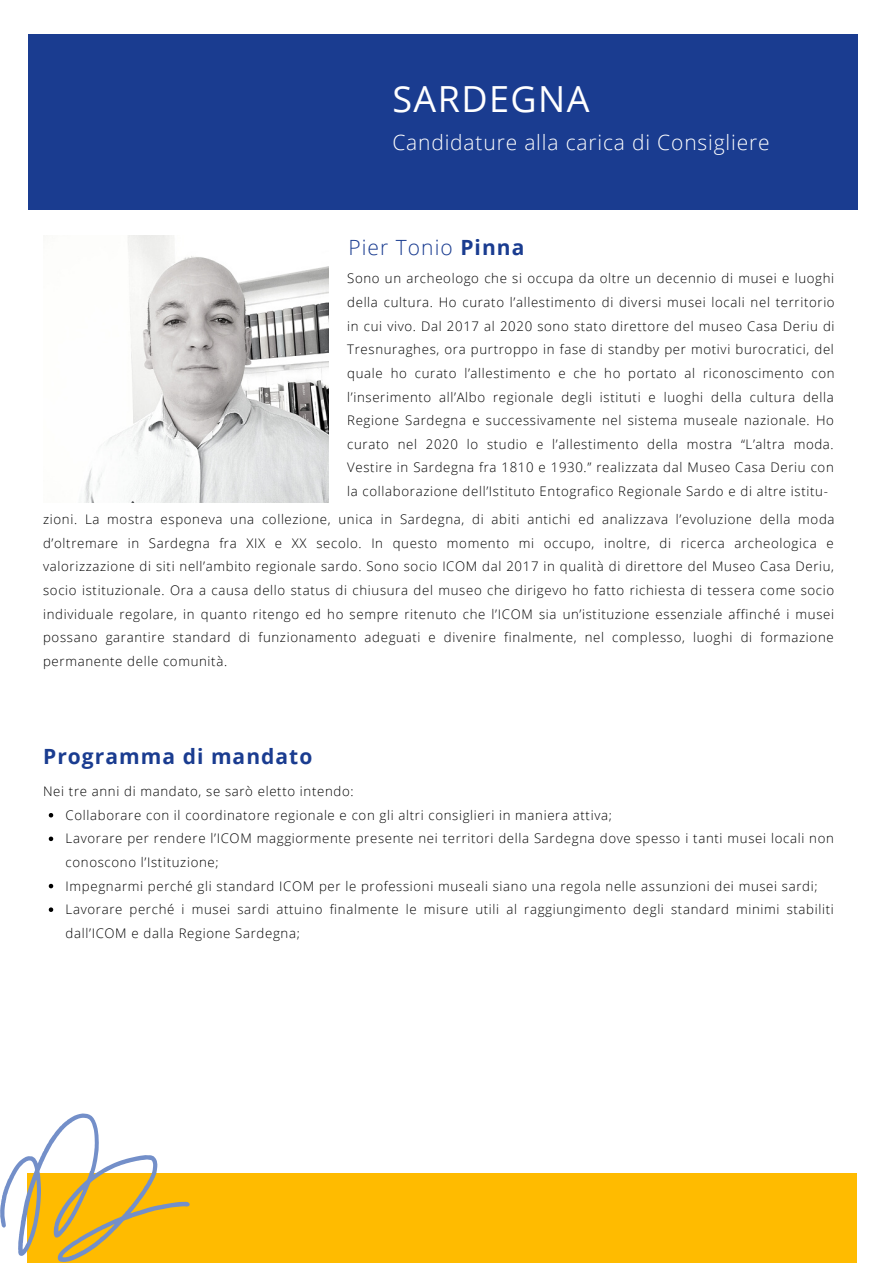
<style>
.page{position:relative;width:893px;height:1264px;background:#fff}
.page>*{position:absolute;margin:0;border:0;box-sizing:border-box;transform-origin:0 0}
.t1{font:36px "Open Sans";letter-spacing:.04em;color:#fff}
.t2{font:300 21px "Open Sans";letter-spacing:.04em;color:#fff}
.t3{font:700 21px "Open Sans";letter-spacing:.05em;color:#1a3c90}
.t4{font:300 21px "Open Sans";letter-spacing:.05em;color:#1a3c90}
.t5{font:300 13.2px/23.5px "Open Sans";letter-spacing:.05em;color:#000;text-align:justify}
.s1{font-weight:700}
</style>
<div class="page">
<div style="left:28px;top:35px;width:829px;height:175px;background:#1a3c90"></div>
<img style="left:84px;top:236px;width:245px;height:266px">
<div style="left:27px;top:1173px;width:829px;height:89px;background:#fb0"></div>
<svg style="left:0;top:1113px;width:190px;height:148px"></svg>
<svg style="left:49px;top:813px;width:4px;height:4px"></svg>
<svg style="left:49px;top:836px;width:4px;height:5px"></svg>
<svg style="left:49px;top:883px;width:4px;height:5px"></svg>
<svg style="left:49px;top:907px;width:4px;height:5px"></svg>
<h1 class="t1" style="left:392px;top:73px;width:199px">SARDEGNA</h1>
<h2 class="t2" style="left:392px;top:128px;width:379px">Candidature alla carica di Consigliere</h2>
<h2 class="t4" style="left:348px;top:233px;width:177px">Pier Tonio <span class="s1">Pinna</span></h2>
<p class="t5" style="left:347px;top:266px;width:489px">Sono un archeologo che si occupa da oltre un decennio di musei e luoghi della cultura. Ho curato l’allestimento di diversi musei locali nel territorio in cui vivo. Dal 2017 al 2020 sono stato direttore del museo Casa Deriu di Tresnuraghes, ora purtroppo in fase di standby per motivi burocratici, del quale ho curato l’allestimento e che ho portato al riconoscimento con l’inserimento all’Albo regionale degli istituti e luoghi della cultura della Regione Sardegna e successivamente nel sistema museale nazionale. Ho curato nel 2020 lo studio e l’allestimento della mostra “L’altra moda.<br>Vestire in Sardegna fra 1810 e 1930.” realizzata dal Museo Casa Deriu con la collaborazione dell’Istituto Entografico Regionale Sardo e di altre istitu-</p>
<p class="t5" style="left:43px;top:507px;width:792px">zioni. La mostra esponeva una collezione, unica in Sardegna, di abiti antichi ed analizzava l’evoluzione della moda d’oltremare in Sardegna fra XIX e XX secolo. In questo momento mi occupo, inoltre, di ricerca archeologica e valorizzazione di siti nell’ambito regionale sardo. Sono socio ICOM dal 2017 in qualità di direttore del Museo Casa Deriu, socio istituzionale. Ora a causa dello status di chiusura del museo che dirigevo ho fatto richiesta di tessera come socio individuale regolare, in quanto ritengo ed ho sempre ritenuto che l’ICOM sia un’istituzione essenziale affinché i musei possano garantire standard di funzionamento adeguati e divenire finalmente, nel complesso, luoghi di formazione permanente delle comunità.</p>
<h2 class="t3" style="left:43px;top:741px;width:271px">Programma di mandato</h2>
<p class="t5" style="left:43px;top:779px;width:312px">Nei tre anni di mandato, se sarò eletto intendo:</p>
<p class="t5" style="left:66px;top:802px;width:769px;text-align:left">Collaborare con il coordinatore regionale e con gli altri consiglieri in maniera attiva;<br>Lavorare per rendere l’ICOM maggiormente presente nei territori della Sardegna dove spesso i tanti musei locali non conoscono l’Istituzione;<br>Impegnarmi perché gli standard ICOM per le professioni museali siano una regola nelle assunzioni dei musei sardi; Lavorare perché i musei sardi attuino finalmente le misure utili al raggiungimento degli standard minimi stabiliti dall’ICOM e dalla Regione Sardegna;</p>
</div>
